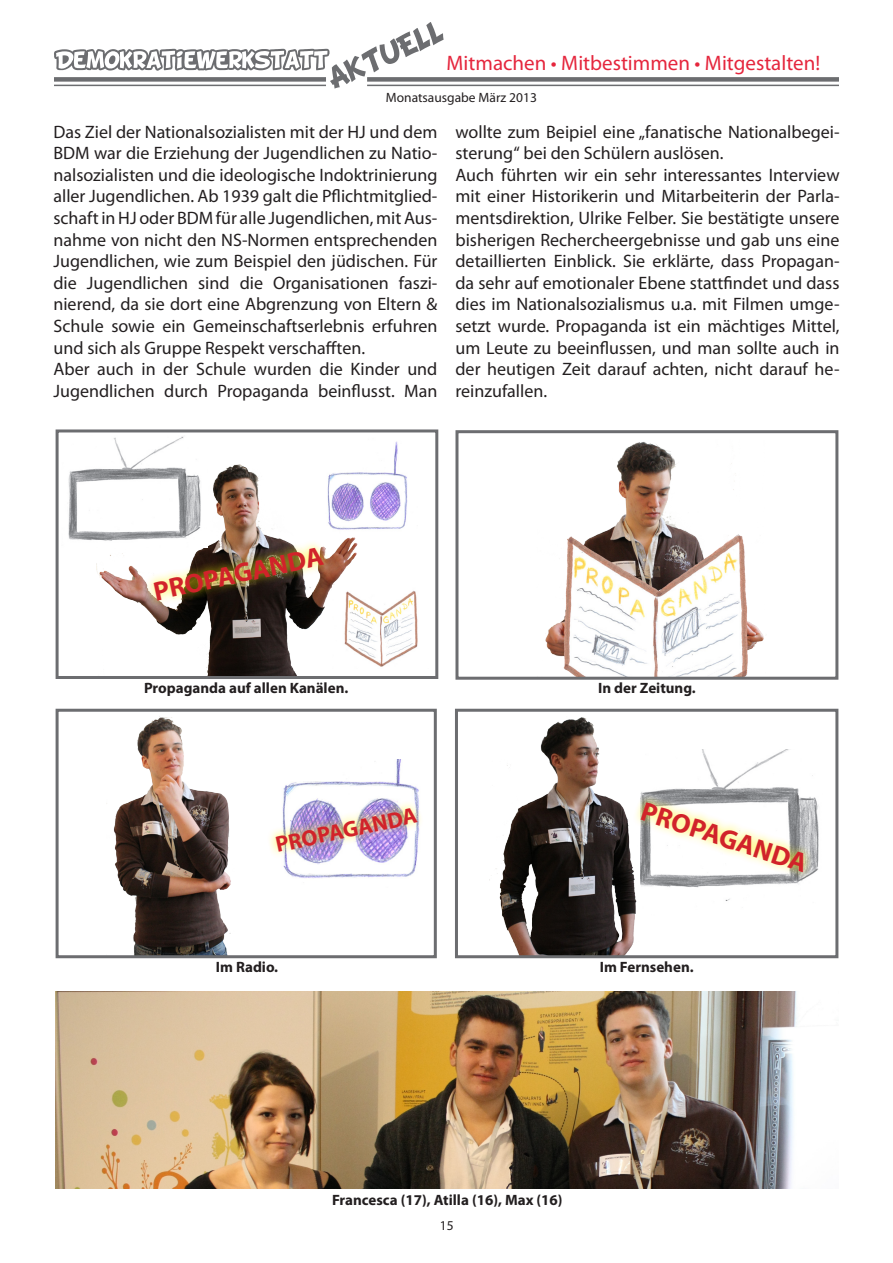
<style>
.page{position:relative;width:893px;height:1263px;background:#fff}
.page>*{position:absolute;margin:0;border:0;box-sizing:border-box;transform-origin:0 0}
.t1{font:700 27px "Myriad Pro";color:#d1232a}
.t2{font:700 22.5px "Myriad Pro";color:#d1232a}
.t3{font:21px "Myriad Pro";color:#e5263d}
.t4{font:18px/21.6px "Myriad Pro";color:#231f20;text-align:justify}
.t5{font:700 15px "Myriad Pro";color:#231f20}
.t6{font:13.5px "Myriad Pro";color:#231f20}
</style>
<div class="page">
<div style="left:367px;top:77px;width:472px;height:5px;background:#6c6d70"></div>
<hr style="left:367px;top:85px;width:472px;height:1px;background:#6c6d70">
<svg style="left:54px;top:22px;width:390px;height:67px"></svg>
<img style="left:96px;top:464px;width:262px;height:211px">
<div style="left:56px;top:429px;width:382px;height:250px;border:3px solid #6c6d70"></div>
<img style="left:106px;top:716px;width:125px;height:238px">
<div style="left:56px;top:709px;width:381px;height:249px;border:3px solid #6c6d70"></div>
<img style="left:545px;top:442px;width:219px;height:234px">
<div style="left:455px;top:430px;width:383px;height:250px;border:3px solid #6c6d70"></div>
<img style="left:489px;top:717px;width:148px;height:237px">
<div style="left:455px;top:709px;width:383px;height:249px;border:3px solid #6c6d70"></div>
<img style="left:56px;top:992px;width:741px;height:196px">
<img style="left:325px;top:441px;width:83px;height:93px">
<img style="left:68px;top:436px;width:140px;height:111px">
<img style="left:283px;top:760px;width:136px;height:118px">
<img style="left:332px;top:586px;width:86px;height:82px">
<img style="left:640px;top:749px;width:173px;height:152px">
<img style="left:142px;top:536px;width:192px;height:75px">
<img style="left:270px;top:795px;width:151px;height:67px">
<svg style="left:629px;top:790px;width:190px;height:93px"></svg>
<p class="t3" style="left:446px;top:50px;width:375px">Mitmachen • Mitbestimmen • Mitgestalten!</p>
<p class="t6" style="left:386px;top:89px;width:153px">Monatsausgabe März 2013</p>
<p class="t4" style="left:53px;top:121px;width:386px">Das Ziel der Nationalsozialisten mit der HJ und dem BDM war die Erziehung der Jugendlichen zu Natio&shy;nalsozialisten und die ideologische Indoktrinierung aller Jugendlichen. Ab 1939 galt die Pflichtmitglied&shy;schaft in HJ oder BDM für alle Jugendlichen, mit Aus&shy;nahme von nicht den NS-Normen entsprechenden Jugendlichen, wie zum Beispiel den jüdischen. Für die Jugendlichen sind die Organisationen faszi&shy;nierend, da sie dort eine Abgrenzung von Eltern &amp; Schule sowie ein Gemeinschaftserlebnis erfuhren und sich als Gruppe Respekt verschafften.</p>
<p class="t4" style="left:53px;top:358px;width:386px">Aber auch in der Schule wurden die Kinder und<br>Jugendlichen durch Propaganda beinflusst. Man</p>
<p class="t4" style="left:455px;top:121px;width:386px">wollte zum Beipiel eine „fanatische Nationalbegei&shy;sterung“ bei den Schülern auslösen.</p>
<p class="t4" style="left:455px;top:164px;width:386px">Auch führten wir ein sehr interessantes Interview mit einer Historikerin und Mitarbeiterin der Parla&shy;mentsdirektion, Ulrike Felber. Sie bestätigte unsere bisherigen Rechercheergebnisse und gab uns eine detaillierten Einblick. Sie erklärte, dass Propagan&shy;da sehr auf emotionaler Ebene stattfindet und dass dies im Nationalsozialismus u.a. mit Filmen umge&shy;setzt wurde. Propaganda ist ein mächtiges Mittel, um Leute zu beeinflussen, und man sollte auch in der heutigen Zeit darauf achten, nicht darauf he&shy;reinzufallen.</p>
<p class="t1" style="left:150px;top:574px;width:174px;rotate:-12deg">PROPAGANDA</p>
<p class="t5" style="left:144px;top:678px;width:206px">Propaganda auf allen Kanälen.</p>
<p class="t5" style="left:598px;top:678px;width:99px">In der Zeitung.</p>
<p class="t2" style="left:273px;top:830px;width:146px;rotate:-12deg">PROPAGANDA</p>
<p class="t1" style="left:647px;top:794px;width:174px;rotate:18deg">PROPAGANDA</p>
<p class="t5" style="left:216px;top:957px;width:64px">Im Radio.</p>
<p class="t5" style="left:600px;top:957px;width:96px">Im Fernsehen.</p>
<p class="t5" style="left:332px;top:1190px;width:232px">Francesca (17), Atilla (16), Max (16)</p>
<p class="t6" style="left:440px;top:1217px;width:15px">15</p>
</div>
